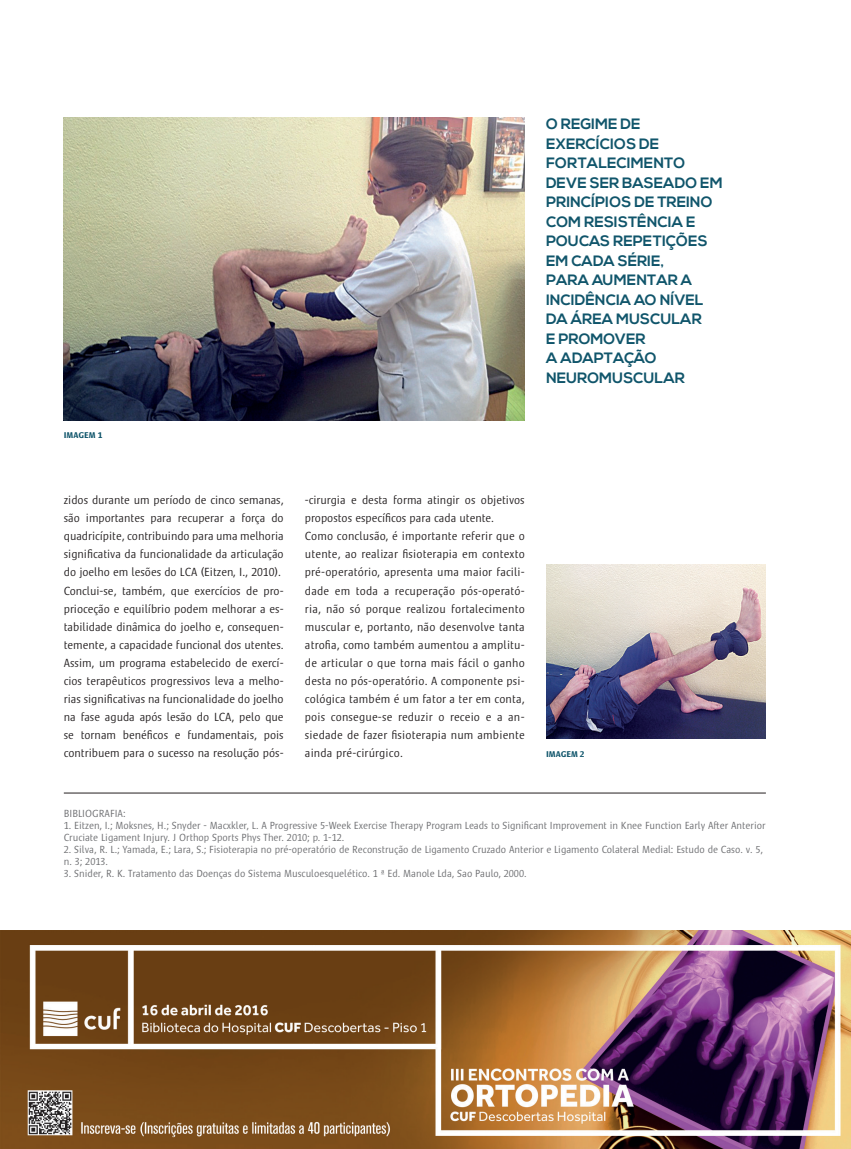
<style>
.page{position:relative;width:851px;height:1149px;background:#fff}
.page>*{position:absolute;margin:0;border:0;box-sizing:border-box;transform-origin:0 0}
.t1{font:700 15px/19.5px "Nexa";color:#10556b}
.t2{font:300 12px/18px "Satero Sans LT Pro";color:#231f20}
.t3{font:300 10.5px/12px "Satero Sans LT Pro";color:#6c6d70}
.t4{font:700 8.55px "Satero Sans LT Pro";color:#10556b}
</style>
<div class="page">
<hr style="left:64px;top:792px;width:701px;height:1px;background:#231f20">
<img style="left:64px;top:118px;width:460px;height:303px">
<img style="left:546px;top:564px;width:219px;height:174px">
<img style="left:0;top:930px;width:850px;height:218px">
<p class="t4" style="left:64px;top:430px;width:40px">IMAGEM 1</p>
<p class="t1" style="left:546px;top:115px;width:178px">O REGIME DE<br>EXERCÍCIOS DE<br>FORTALECIMENTO<br>DEVE SER BASEADO EM<br>PRINCÍPIOS DE TREINO<br>COM RESISTÊNCIA E<br>POUCAS REPETIÇÕES<br>EM CADA SÉRIE,<br>PARA AUMENTAR A<br>INCIDÊNCIA AO NÍVEL<br>DA ÁREA MUSCULAR<br>E PROMOVER<br>A ADAPTAÇÃO<br>NEUROMUSCULAR</p>
<p class="t2" style="left:64px;top:491px;width:221px">zidos durante um período de cinco semanas, são importantes para recuperar a força do quadricípite, contribuindo para uma melhoria significativa da funcionalidade da articulação do joelho em lesões do LCA (Eitzen, I., 2010).<br>Conclui-se, também, que exercícios de pro&shy;prioceção e equilíbrio podem melhorar a es&shy;tabilidade dinâmica do joelho e, consequen&shy;temente, a capacidade funcional dos utentes.<br>Assim, um programa estabelecido de exercí&shy;cios terapêuticos progressivos leva a melho&shy;rias significativas na funcionalidade do joelho na fase aguda após lesão do LCA, pelo que se tornam benéficos e fundamentais, pois contribuem para o sucesso na resolução pós-</p>
<p class="t2" style="left:305px;top:491px;width:221px">-cirurgia e desta forma atingir os objetivos propostos específicos para cada utente.<br>Como conclusão, é importante referir que o utente, ao realizar fisioterapia em contexto pré-operatório, apresenta uma maior facili&shy;dade em toda a recuperação pós-operató&shy;ria, não só porque realizou fortalecimento muscular e, portanto, não desenvolve tanta atrofia, como também aumentou a amplitu&shy;de articular o que torna mais fácil o ganho desta no pós-operatório. A componente psi&shy;cológica também é um fator a ter em conta, pois consegue-se reduzir o receio e a an&shy;siedade de fazer fisioterapia num ambiente ainda pré-cirúrgico.</p>
<p class="t4" style="left:546px;top:748px;width:40px">IMAGEM 2</p>
<p class="t3" style="left:64px;top:806px;width:63px">BIBLIOGRAFIA:</p>
<p class="t3" style="left:64px;top:818px;width:703px">1. Eitzen, I.; Moksnes, H.; Snyder - Macxkler, L. A Progressive 5-Week Exercise Therapy Program Leads to Significant Improvement in Knee Function Early After Anterior<br>Cruciate Ligament Injury. J Orthop Sports Phys Ther. 2010; p. 1-12.</p>
<p class="t3" style="left:64px;top:842px;width:700px">2. Silva, R. L.; Yamada, E.; Lara, S.; Fisioterapia no pré-operatório de Reconstrução de Ligamento Cruzado Anterior e Ligamento Colateral Medial: Estudo de Caso. v. 5, n. 3; 2013.</p>
<p class="t3" style="left:64px;top:866px;width:464px">3. Snider, R. K. Tratamento das Doenças do Sistema Musculoesquelético. 1 ª Ed. Manole Lda, Sao Paulo, 2000.</p>
</div>
